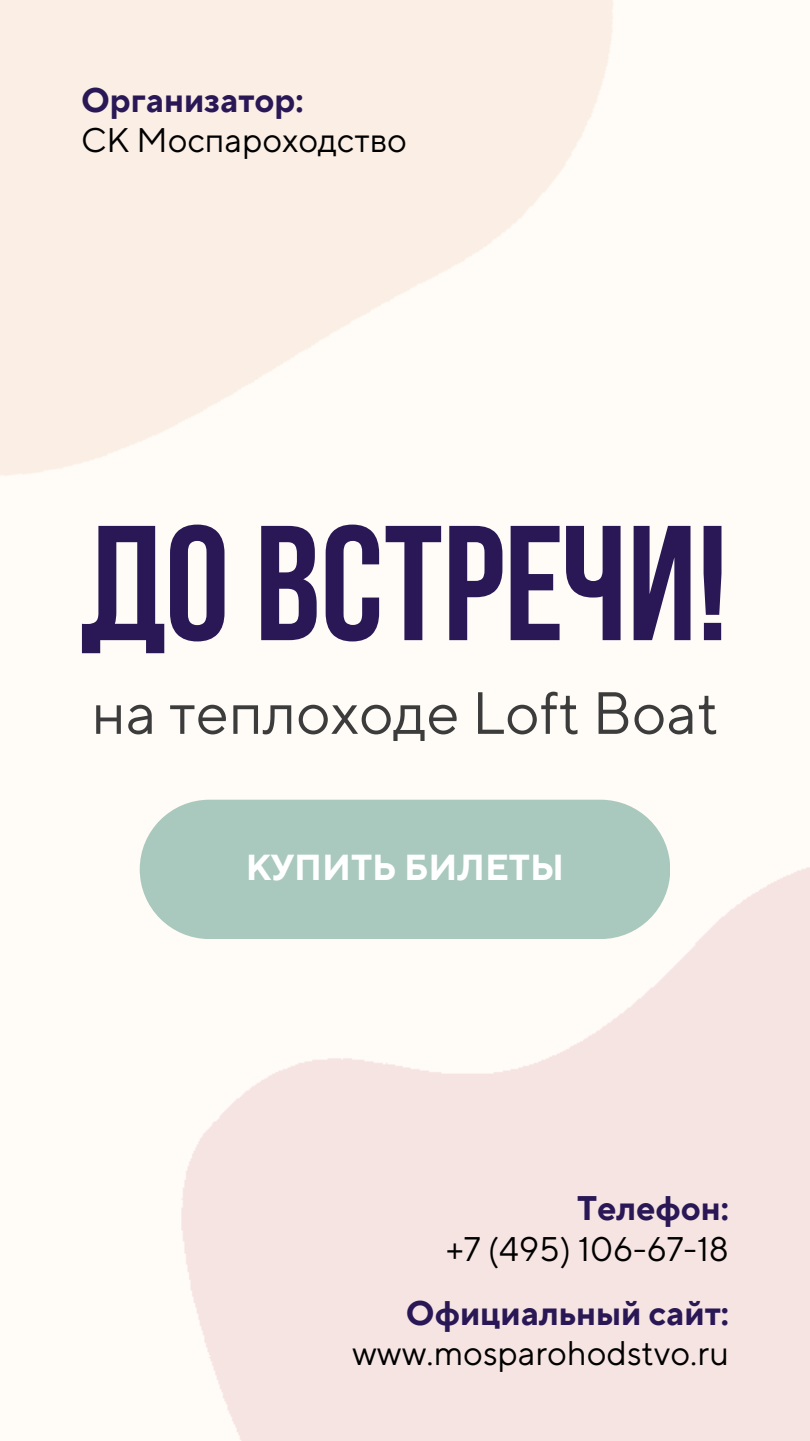
<style>
.page{position:relative;width:810px;height:1441px;background:#fff}
.page>*{position:absolute;margin:0;border:0;box-sizing:border-box;transform-origin:0 0}
.t1{font:163.1px "Bebas Neue Cyrillic";color:#2a1856}
.t2{font:59.4px "TT Norms Pro";color:#3d3c3c}
.t3{font:700 36px "TT Norms Pro";color:#fff}
.t4{font:34px "TT Norms Pro";color:#000}
.t5{font:700 34px "TT Norms Pro";color:#2a1856}
</style>
<div class="page">
<div style="left:0;top:0;width:810px;height:1440px;background:linear-gradient(to bottom,#fefaf2,#faeeec)"></div>
<div style="left:140px;top:799px;width:530px;height:139px;background:#a9c8be;border-radius:70px"></div>
<p class="t5" style="left:81px;top:79px;width:224px">Организатор:</p>
<p class="t4" style="left:81px;top:120px;width:328px">СК Моспароходство</p>
<h1 class="t1" style="left:82px;top:517px;width:648px">ДО ВСТРЕЧИ!</h1>
<h2 class="t2" style="left:91px;top:677px;width:629px">на теплоходе Loft Boat</h2>
<p class="t3" style="left:246px;top:845px;width:320px">КУПИТЬ БИЛЕТЫ</p>
<p class="t5" style="left:577px;top:1187px;width:153px">Телефон:</p>
<p class="t4" style="left:446px;top:1227px;width:284px">+7 (495) 106-67-18</p>
<p class="t5" style="left:406px;top:1291px;width:325px">Официальный сайт:</p>
<p class="t4" style="left:352px;top:1332px;width:378px">www.mosparohodstvo.ru</p>
</div>
